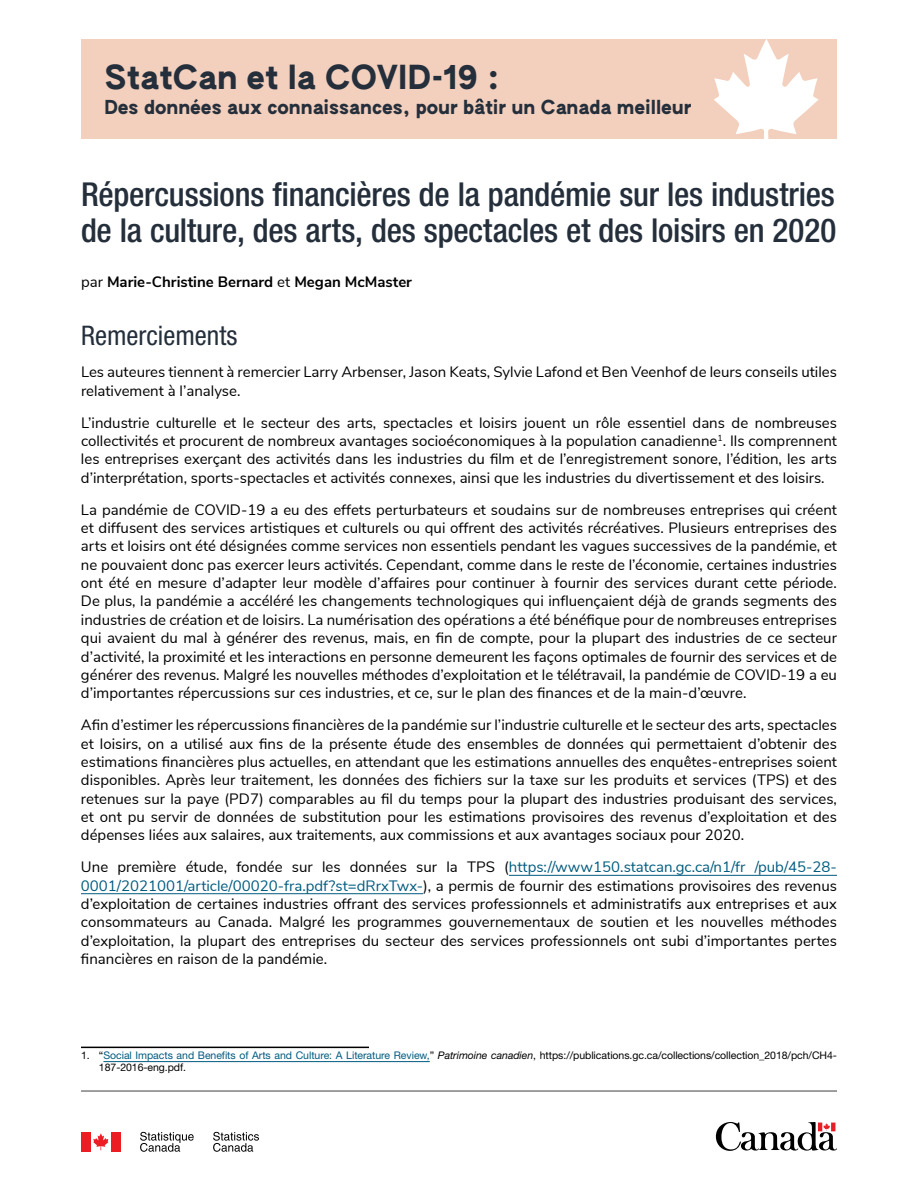
<style>
.page{position:relative;width:918px;height:1188px;background:#fff}
.page>*{position:absolute;margin:0;border:0;box-sizing:border-box;transform-origin:0 0}
.t1{font:500 condensed 33px/36px "Helvetica Neue LT Std";letter-spacing:-.005em;color:#242f3b}
.t2{font:32.25px "AUTHENTIC Sans 150";letter-spacing:-.005em;color:#242f3b}
.t3{font:condensed 27px "Helvetica Neue LT Std";color:#242f3b}
.t4{font:18.75px "AUTHENTIC Sans 150";letter-spacing:-.005em;color:#242f3b}
.t5{font:15px/18.5px "Nunito Sans";color:#000;text-align:justify}
.t6{font:700 15px "Nunito Sans";color:#000}
.t7{font:10.5px/12px "Helvetica Neue LT Std";letter-spacing:-.005em;color:#000}
.s1{font-weight:400}
.s2{color:#015b7f}
.s3{font-style:italic}
</style>
<div class="page">
<hr style="left:81px;top:1091px;width:756px;height:1px;background:#404042">
<svg style="left:93px;top:1133px;width:16px;height:17px"></svg>
<div style="left:81px;top:1132px;width:10px;height:20px;background:#ed1d24"></div>
<div style="left:111px;top:1132px;width:10px;height:20px;background:#ed1d24"></div>
<svg style="left:140px;top:1132px;width:54px;height:20px"></svg>
<svg style="left:213px;top:1132px;width:46px;height:20px"></svg>
<hr style="left:509px;top:875px;width:328px;height:1px;background:#015b7f">
<hr style="left:81px;top:893px;width:342px;height:1px;background:#015b7f">
<hr style="left:81px;top:1047px;width:288px;height:1px;background:#000">
<hr style="left:103px;top:1061px;width:327px;height:1px;background:#015b7f">
<div style="left:81px;top:39px;width:756px;height:100px;background:#f3cfbd"></div>
<svg style="left:714px;top:39px;width:105px;height:100px"></svg>
<svg style="left:716px;top:1122px;width:121px;height:29px"></svg>
<svg style="left:476px;top:99px;width:8px;height:3px"></svg>
<h2 class="t2" style="left:104px;top:56px;width:397px">StatCan et la COVID-19 :</h2>
<p class="t4" style="left:104px;top:95px;width:588px">Des données aux connaissances, pour batir un Canada meilleur</p>
<h1 class="t1" style="left:81px;top:176px;width:757px">Répercussions financières de la pandémie sur les industries de la culture, des arts, des spectacles et des loisirs en 2020</h1>
<p class="t6" style="left:81px;top:271px;width:333px"><span class="s1">par</span> Marie-Christine Bernard <span class="s1">et</span> Megan McMaster</p>
<h3 class="t3" style="left:81px;top:320px;width:158px">Remerciements</h3>
<p class="t5" style="left:81px;top:362px;width:758px">Les auteures tiennent à remercier Larry Arbenser, Jason Keats, Sylvie Lafond et Ben Veenhof de leurs conseils utiles relativement à l’analyse.</p>
<p class="t5" style="left:81px;top:412px;width:758px">L’industrie culturelle et le secteur des arts, spectacles et loisirs jouent un rôle essentiel dans de nombreuses collectivités et procurent de nombreux avantages socioéconomiques à la population canadienne<sup>1</sup>. Ils comprennent les entreprises exerçant des activités dans les industries du film et de l’enregistrement sonore, l’édition, les arts d’interprétation, sports-spectacles et activités connexes, ainsi que les industries du divertissement et des loisirs.</p>
<p class="t5" style="left:81px;top:499px;width:758px">La pandémie de COVID-19 a eu des effets perturbateurs et soudains sur de nombreuses entreprises qui créent et diffusent des services artistiques et culturels ou qui offrent des activités récréatives. Plusieurs entreprises des arts et loisirs ont été désignées comme services non essentiels pendant les vagues successives de la pandémie, et ne pouvaient donc pas exercer leurs activités. Cependant, comme dans le reste de l’économie, certaines industries ont été en mesure d’adapter leur modèle d’affaires pour continuer à fournir des services durant cette période.<br>De plus, la pandémie a accéléré les changements technologiques qui influençaient déjà de grands segments des industries de création et de loisirs. La numérisation des opérations a été bénéfique pour de nombreuses entreprises qui avaient du mal à générer des revenus, mais, en fin de compte, pour la plupart des industries de ce secteur d’activité, la proximité et les interactions en personne demeurent les façons optimales de fournir des services et de générer des revenus. Malgré les nouvelles méthodes d’exploitation et le télétravail, la pandémie de COVID-19 a eu d’importantes répercussions sur ces industries, et ce, sur le plan des finances et de la main-d’œuvre.</p>
<p class="t5" style="left:81px;top:715px;width:758px">Afin d’estimer les répercussions financières de la pandémie sur l’industrie culturelle et le secteur des arts, spectacles et loisirs, on a utilisé aux fins de la présente étude des ensembles de données qui permettaient d’obtenir des estimations financières plus actuelles, en attendant que les estimations annuelles des enquêtes-entreprises soient disponibles. Après leur traitement, les données des fichiers sur la taxe sur les produits et services (TPS) et des retenues sur la paye (PD7) comparables au fil du temps pour la plupart des industries produisant des services, et ont pu servir de données de substitution pour les estimations provisoires des revenus d’exploitation et des dépenses liées aux salaires, aux traitements, aux commissions et aux avantages sociaux pour 2020.</p>
<p class="t5" style="left:81px;top:857px;width:758px">Une première étude, fondée sur les données sur la TPS (<span class="s2">https://www150.statcan.gc.ca/n1/fr /pub/45-28- 0001/2021001/article/00020-fra.pdf?st=dRrxTwx-</span>), a permis de fournir des estimations provisoires des revenus d’exploitation de certaines industries offrant des services professionnels et administratifs aux entreprises et aux consommateurs au Canada. Malgré les programmes gouvernementaux de soutien et les nouvelles méthodes d’exploitation, la plupart des entreprises du secteur des services professionnels ont subi d’importantes pertes financières en raison de la pandémie.</p>
<p class="t7" style="left:99px;top:1049px;width:740px;text-indent:-18px">1. “<span class="s2">Social Impacts and Benefits of Arts and Culture: A Literature Review,</span>” <span class="s3">Patrimoine canadien</span>, https://publications.gc.ca/collections/collection_2018/pch/CH4-<br>187-2016-eng.pdf.</p>
</div>
